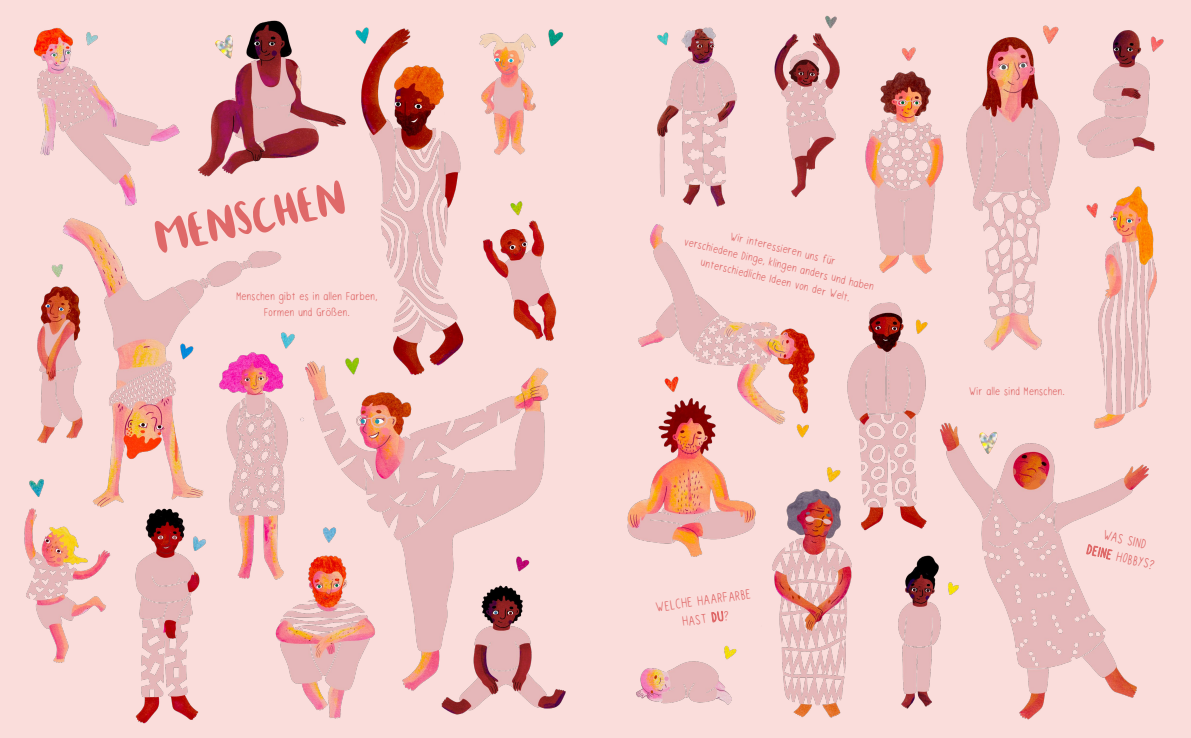
<style>
.page{position:relative;width:1191px;height:738px;background:#fff}
.page>*{position:absolute;margin:0;border:0;box-sizing:border-box;transform-origin:0 0}
.t1{font:53px "Glitzer titel";color:#df6969}
.t2{font:19px/18px "Glitzer text";color:#df6969;text-align:center}
.t3{font:16px/16px "Glitzer text";letter-spacing:.025em;color:#df6969;text-align:center}
</style>
<div class="page">
<div style="left:0;top:0;width:1191px;height:737px;background:#fadddb"></div>
<img style="left:24px;top:20px;width:542px;height:704px">
<img style="left:627px;top:15px;width:537px;height:705px">
<img style="left:627px;top:209px;width:202px;height:251px">
<img style="left:975px;top:431px;width:23px;height:25px">
<svg style="left:211px;top:34px;width:23px;height:1px"></svg>
<img style="left:211px;top:35px;width:23px;height:25px">
<h1 class="t1" style="left:150px;top:211px;width:195px;rotate:-12deg">Menschen</h1>
<p class="t3" style="left:236px;top:288px;width:142px">Menschen gibt es in allen Farben,<br>Formen und Größen.</p>
<p class="t3" style="left:689px;top:219px;width:196px;rotate:13deg">Wir interessieren uns für<br>verschiedene Dinge, klingen anders und haben unterschiedliche Ideen von der Welt.</p>
<p class="t2" style="left:654px;top:598px;width:97px;rotate:-8deg">WELCHE HAARFARBE<br>HAST DU?</p>
<p class="t3" style="left:969px;top:383px;width:97px">Wir alle sind Menschen.</p>
<p class="t2" style="left:1093px;top:522px;width:70px;rotate:14deg">WAS SIND<br>DEINE HOBBYS?</p>
</div>
